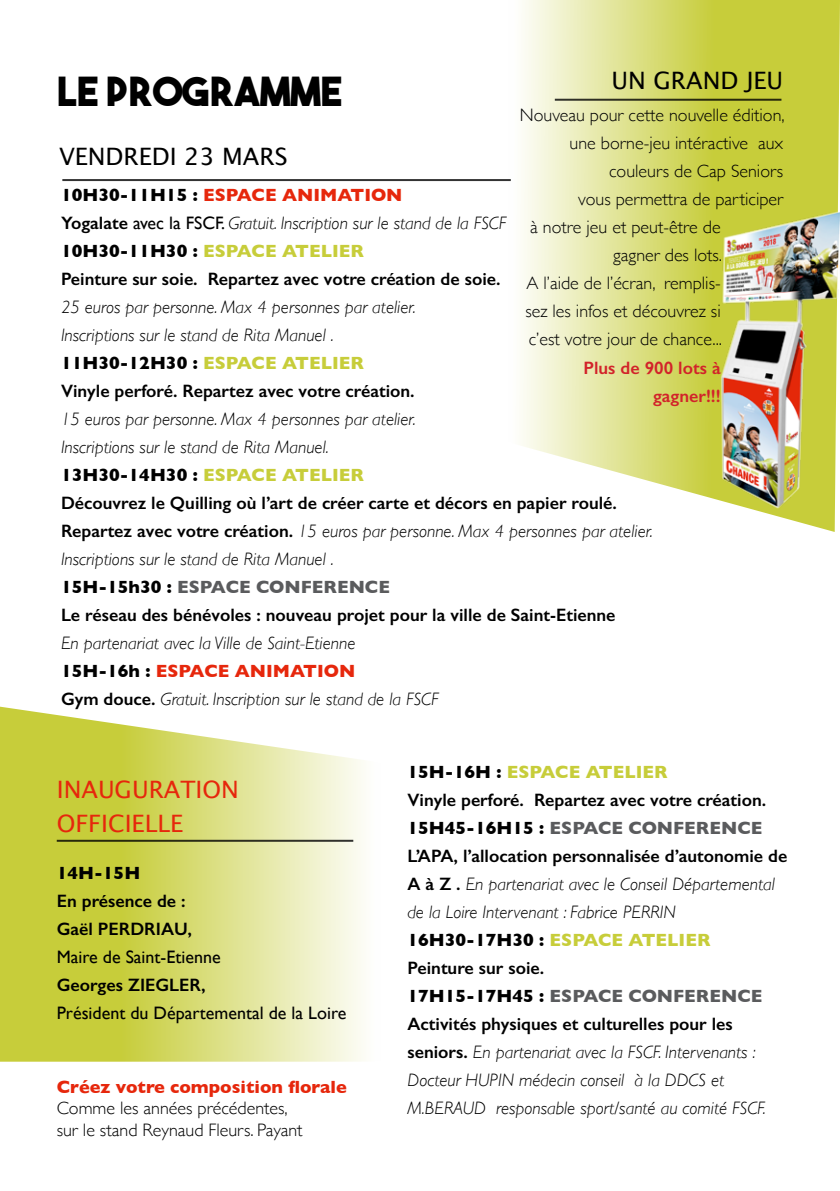
<style>
.page{position:relative;width:840px;height:1191px;background:#fff}
.page>*{position:absolute;margin:0;border:0;box-sizing:border-box;transform-origin:0 0}
.t1{font:40px "The Bold Font";color:#000}
.t2{font:24px "Lucida Grande";color:#000}
.t3{font:24px/34px "Lucida Grande";color:#e6270c}
.t4{font:italic 300 18px/28px "Gill Sans";color:#000}
.t5{font:300 18px/21.6px "Gill Sans";color:#000}
.t6{font:600 18px/28px "Gill Sans";color:#000}
.t7{font:18px "Gill Sans";color:#000}
.t8{font:700 18px "Gill Sans";color:#e6270c}
.t9{font:600 18px/28px "Gill Sans";color:#d2232a;text-align:right}
.t10{font:700 18px "Gill Sans";color:#000}
.s1{font-weight:700}
.s2{font-weight:700;color:#e6270c}
.s3{font-weight:400}
.s4{font-weight:300;font-style:italic}
.s5{font-weight:700;color:#c7cd3a}
.s6{font-weight:700;font-style:normal}
.s7{font-weight:700;font-style:normal;color:#c7cd3a}
.s8{font-weight:600;font-style:normal}
.s9{font-weight:700;font-style:normal;color:#5a5b5d}
.s10{font-weight:700;font-style:normal;color:#e6270c}
</style>
<div class="page">
<svg style="left:507px;top:0;width:332px;height:532px"></svg>
<svg style="left:0;top:706px;width:364px;height:355px;background:#dade7f"></svg>
<hr style="left:62px;top:179px;width:448px;height:2px;background:#000">
<hr style="left:554px;top:99px;width:227px;height:2px;background:#000">
<hr style="left:57px;top:839px;width:296px;height:2px;background:#000">
<img style="left:720px;top:211px;width:119px;height:297px">
<h1 class="t1" style="left:57px;top:66px;width:287px">LE PROGRAMME</h1>
<h2 class="t2" style="left:611px;top:66px;width:173px">UN GRAND JEU</h2>
<p class="t5" style="left:519px;top:104px;width:266px">Nouveau pour cette nouvelle édition,</p>
<p class="t5" style="left:569px;top:132px;width:215px">une borne-jeu intéractive aux</p>
<p class="t5" style="left:608px;top:160px;width:175px">couleurs de Cap Seniors</p>
<p class="t5" style="left:578px;top:188px;width:206px">vous permettra de participer</p>
<p class="t5" style="left:530px;top:216px;width:192px">à notre jeu et peut-être de</p>
<p class="t5" style="left:613px;top:244px;width:110px">gagner des lots.</p>
<p class="t5" style="left:526px;top:272px;width:196px">A l’aide de l’écran, remplis-</p>
<p class="t5" style="left:525px;top:300px;width:197px">sez les infos et découvrez si</p>
<p class="t5" style="left:528px;top:328px;width:195px">c’est votre jour de chance...</p>
<p class="t9" style="left:583px;top:353px;width:139px">Plus de 900 lots à gagner!!!</p>
<h2 class="t2" style="left:59px;top:142px;width:230px">VENDREDI 23 MARS</h2>
<p class="t6" style="left:61px;top:181px;width:446px"><span class="s1">10H30-11H15 :</span> <span class="s2">ESPACE ANIMATION<br></span>Yogalate <span class="s3">avec la FSCF.</span> <span class="s4">Gratuit. Inscription sur le stand de la FSCF </span><span class="s1">10H30-11H30 :</span> <span class="s5">ESPACE ATELIER<br></span>Peinture sur soie. Repartez avec votre création de soie.</p>
<p class="t4" style="left:61px;top:293px;width:356px">25 euros par personne. Max 4 personnes par atelier.<br>Inscriptions sur le stand de Rita Manuel .<br><span class="s6">11H30-12H30 :</span> <span class="s7">ESPACE ATELIER </span><span class="s8">Vinyle perforé. Repartez avec votre création.</span></p>
<p class="t4" style="left:61px;top:405px;width:593px">15 euros par personne. Max 4 personnes par atelier.<br>Inscriptions sur le stand de Rita Manuel.<br><span class="s6">13H30-14H30 :</span> <span class="s7">ESPACE ATELIER<br></span><span class="s8">Découvrez le Quilling où l’art de créer carte et décors en papier roulé.<br>Repartez avec votre création.</span> 15 euros par personne. Max 4 personnes par atelier.<br>Inscriptions sur le stand de Rita Manuel .<br><span class="s6">15H-15h30 :</span> <span class="s9">ESPACE CONFERENCE<br></span><span class="s8">Le réseau des bénévoles : nouveau projet pour la ville de Saint-Etienne</span></p>
<p class="t4" style="left:61px;top:629px;width:379px">En partenariat avec la Ville de Saint-Etienne<br><span class="s6">15H-16h :</span> <span class="s10">ESPACE ANIMATION<br></span><span class="s8">Gym douce.</span> Gratuit. Inscription sur le stand de la FSCF</p>
<h2 class="t3" style="left:57px;top:772px;width:184px">INAUGURATION<br>OFFICIELLE</h2>
<p class="t10" style="left:57px;top:858px;width:85px">14H-15H</p>
<p class="t6" style="left:57px;top:886px;width:136px">En présence de :<br>Gaël PERDRIAU,</p>
<p class="t7" style="left:57px;top:946px;width:165px">Maire de Saint-Etienne</p>
<p class="t6" style="left:57px;top:970px;width:150px">Georges ZIEGLER,</p>
<p class="t7" style="left:57px;top:1002px;width:291px">Président du Départemental de la Loire</p>
<p class="t8" style="left:57px;top:1072px;width:291px">Créez votre composition florale</p>
<p class="t5" style="left:57px;top:1097px;width:247px">Comme les années précédentes, sur le stand Reynaud Fleurs. Payant</p>
<p class="t4" style="left:407px;top:758px;width:381px"><span class="s6">15H-16H :</span> <span class="s7">ESPACE ATELIER<br></span><span class="s8">Vinyle perforé. Repartez avec votre création.<br></span><span class="s6">15H45-16H15 :</span> <span class="s9">ESPACE CONFERENCE </span><span class="s8">L’APA, l’allocation personnalisée d’autonomie de A à Z .</span> En partenariat avec le Conseil Départemental de la Loire Intervenant : Fabrice PERRIN <span class="s6">16H30-17H30 :</span> <span class="s7">ESPACE ATELIER<br></span><span class="s8">Peinture sur soie.<br></span><span class="s6">17H15-17H45 :</span> <span class="s9">ESPACE CONFERENCE </span><span class="s8">Activités physiques et culturelles pour les seniors.</span> En partenariat avec la FSCF. Intervenants :<br>Docteur HUPIN médecin conseil à la DDCS et M.BERAUD responsable sport/santé au comité FSCF.</p>
</div>
